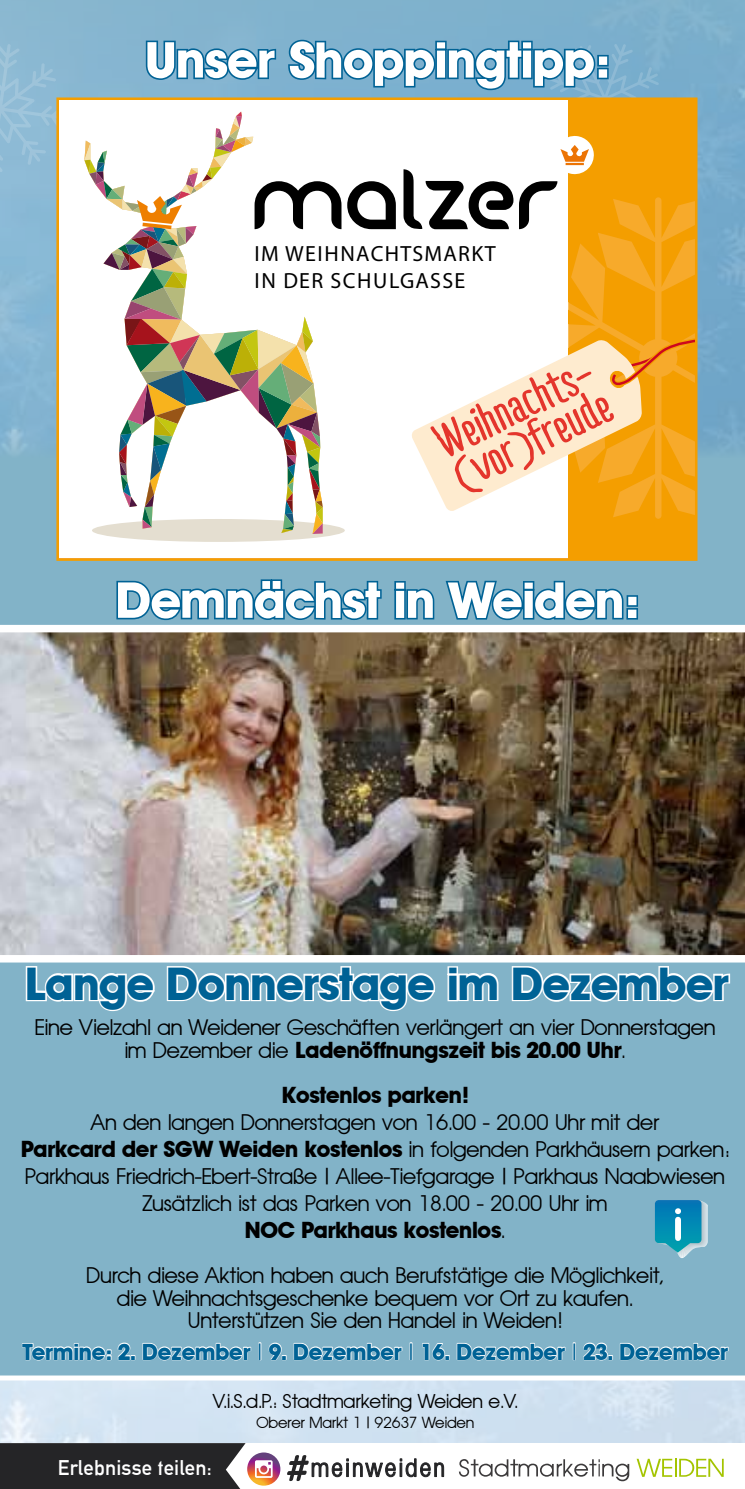
<style>
.page{position:relative;width:745px;height:1489px;background:#fff}
.page>*{position:absolute;margin:0;border:0;box-sizing:border-box;transform-origin:0 0}
.t1{font:700 50px "Avantage";color:#fff}
.t2{font:700 50px/37.5px "Ridemy Bike Pro";color:#e4352c;scale:1.13 1}
.t3{font:700 45px "Avantage";color:#006295}
.t4{font:22.5px/22.5px "Avantage Normal";color:#000;text-align:center}
.t5{font:700 22.5px/45px "Avantage";color:#000;text-align:center}
.t6{font:700 22.5px "Avantage";color:#006295}
.t7{font:600 22px/27.5px "The Sans";letter-spacing:.06em;color:#000}
.t8{font:20.75px "Alte DIN1451 Mittelschrift";letter-spacing:.01em;color:#fff}
.t9{font:20px "Avantage Normal";color:#000}
.t10{font:16px "Avantage Normal";color:#000}
.s1{font-family:"Avantage Normal";font-weight:400}
</style>
<div class="page">
<div style="left:0;top:457px;width:744px;height:919px;background:#82b3c8"></div>
<img style="left:0;top:0;width:744px;height:457px">
<svg style="left:0;top:44px;width:65px;height:130px;background:#90bbd5"></svg>
<svg style="left:115px;top:577px;width:268px;height:45px;background:#5195b5"></svg>
<svg style="left:392px;top:579px;width:43px;height:42px;background:#4b90b2"></svg>
<svg style="left:443px;top:578px;width:196px;height:43px;background:#5094b4"></svg>
<svg style="left:0;top:1442px;width:245px;height:46px;background:#323235"></svg>
<svg style="left:247px;top:1452px;width:33px;height:33px"></svg>
<svg style="left:255px;top:1459px;width:17px;height:18px"></svg>
<svg style="left:636px;top:1458px;width:87px;height:18px"></svg>
<svg style="left:459px;top:1459px;width:170px;height:21px"></svg>
<svg style="left:287px;top:1455px;width:157px;height:25px"></svg>
<svg style="left:24px;top:964px;width:133px;height:49px"></svg>
<svg style="left:165px;top:964px;width:272px;height:49px"></svg>
<div style="left:447px;top:973px;width:11px;height:28px;border:3px solid #fff"></div>
<div style="left:447px;top:966px;width:11px;height:8px;border:3px solid #fff"></div>
<svg style="left:456px;top:970px;width:43px;height:32px"></svg>
<svg style="left:510px;top:964px;width:221px;height:39px"></svg>
<svg style="left:21px;top:1342px;width:90px;height:18px"></svg>
<svg style="left:117px;top:1341px;width:18px;height:19px"></svg>
<svg style="left:141px;top:1341px;width:111px;height:19px"></svg>
<div style="left:258px;top:1342px;width:3px;height:18px;border:1px solid #fff"></div>
<svg style="left:268px;top:1341px;width:18px;height:19px"></svg>
<svg style="left:292px;top:1341px;width:111px;height:19px"></svg>
<div style="left:409px;top:1342px;width:3px;height:18px;border:1px solid #fff"></div>
<svg style="left:421px;top:1342px;width:28px;height:18px"></svg>
<svg style="left:455px;top:1341px;width:111px;height:19px"></svg>
<div style="left:572px;top:1342px;width:3px;height:18px;border:1px solid #fff"></div>
<svg style="left:582px;top:1341px;width:30px;height:20px"></svg>
<svg style="left:618px;top:1341px;width:111px;height:19px"></svg>
<img style="left:0;top:625px;width:744px;height:337px">
<svg style="left:654px;top:1199px;width:53px;height:58px;background:#40a0c0"></svg>
<svg style="left:59px;top:100px;width:509px;height:458px"></svg>
<div style="left:568px;top:99px;width:127px;height:460px;background:#f49e00"></div>
<div style="left:92px;top:519px;width:252px;height:23px;background:#e4ded0;border-radius:50%"></div>
<svg style="left:84px;top:38px;width:611px;height:496px"></svg>
<div style="left:56px;top:97px;width:641px;height:464px;border:2px solid #f49e00"></div>
<h1 class="t1" style="left:145px;top:30px;width:464px">Unser Shoppingtipp:</h1>
<p class="t7" style="left:254px;top:239px;width:242px">IM WEIHNACHTSMARKT<br>IN DER SCHULGASSE</p>
<h1 class="t2" style="left:429px;top:427px;width:153px;rotate:-26deg">Weihnachts-(vor)freude</h1>
<h1 class="t1" style="left:116px;top:570px;width:523px">Demnächst in Weiden:</h1>
<h2 class="t3" style="left:25px;top:957px;width:704px">Lange Donnerstage im Dezember</h2>
<p class="t4" style="left:35px;top:1016px;width:682px">Eine Vielzahl an Weidener Geschäften verlängert an vier Donnerstagen</p>
<p class="t5" style="left:125px;top:1027px;width:502px"><span class="s1">im Dezember die</span> Ladenöffnungszeit bis 20.00 Uhr<span class="s1">.<br></span>Kostenlos parken!</p>
<p class="t4" style="left:91px;top:1111px;width:569px">An den langen Donnerstagen von 16.00 - 20.00 Uhr mit der</p>
<p class="t5" style="left:21px;top:1126px;width:709px">Parkcard der SGW Weiden kostenlos <span class="s1">in folgenden Parkhäusern parken:</span></p>
<p class="t4" style="left:25px;top:1162px;width:701px;line-height:27px">Parkhaus Friedrich-Ebert-Straße | Allee-Tiefgarage | Parkhaus Naabwiesen<br>Zusätzlich ist das Parken von 18.00 - 20.00 Uhr im</p>
<p class="t5" style="left:245px;top:1207px;width:261px">NOC Parkhaus kostenlos<span class="s1">.</span></p>
<p class="t4" style="left:87px;top:1264px;width:578px">Durch diese Aktion haben auch Berufstätige die Möglichkeit, die Weihnachtsgeschenke bequem vor Ort zu kaufen.<br>Unterstützen Sie den Handel in Weiden!</p>
<p class="t6" style="left:22px;top:1338px;width:706px">Termine: 2. Dezember | 9. Dezember | 16. Dezember | 23. Dezember</p>
<p class="t9" style="left:213px;top:1390px;width:306px">V.i.S.d.P.: Stadtmarketing Weiden e.V.</p>
<p class="t10" style="left:257px;top:1414px;width:219px">Oberer Markt 1 | 92637 Weiden</p>
<p class="t8" style="left:58px;top:1454px;width:155px">Erlebnisse teilen:</p>
</div>
